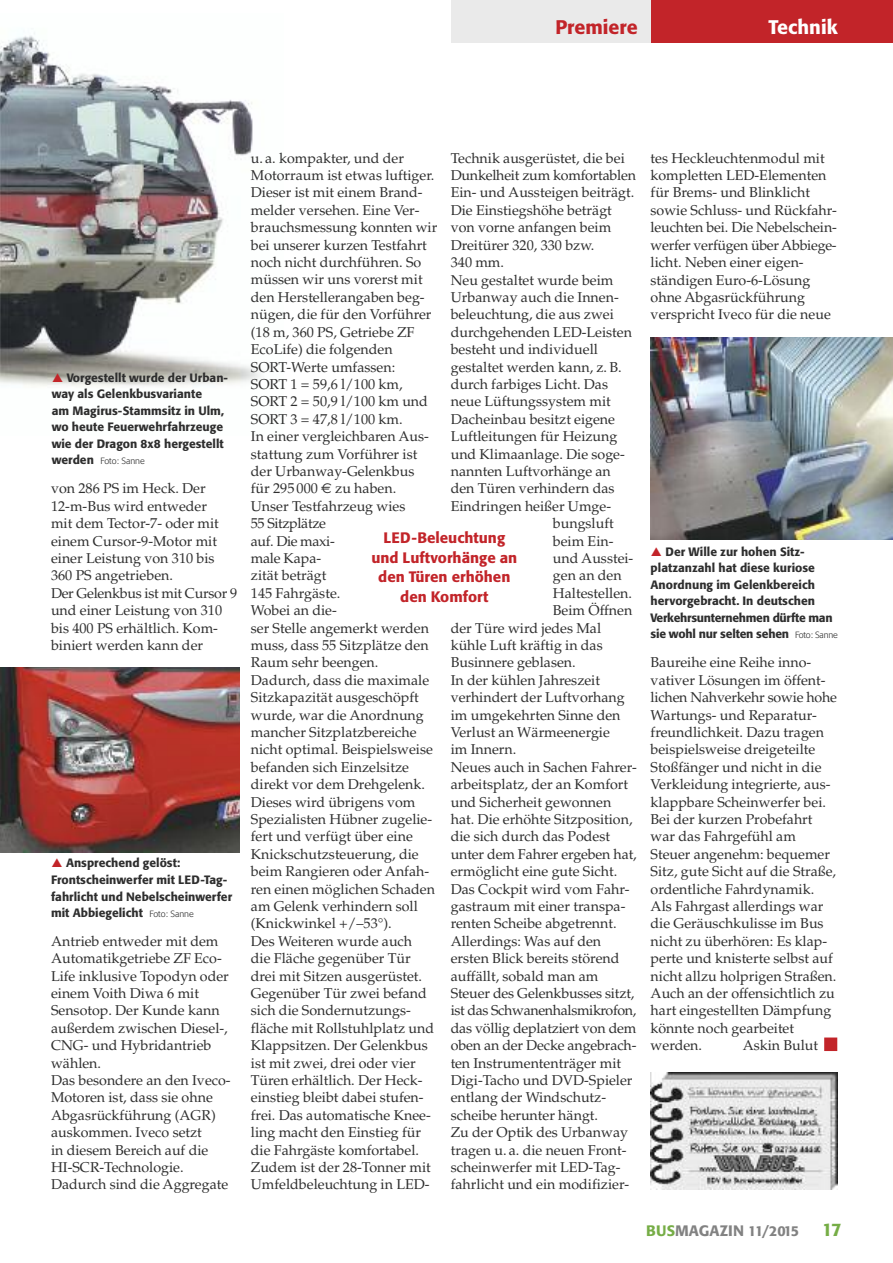
<style>
.page{position:relative;width:893px;height:1263px;background:#fff}
.page>*{position:absolute;margin:0;border:0;box-sizing:border-box;transform-origin:0 0}
.t1{font:500 19.5px "Formata BQ";color:#c22429}
.t2{font:500 19.5px "Formata BQ";color:#fff}
.t3{font:500 18px "Formata BQ";color:#76ad46}
.t4{font:500 15px/19.5px "Formata BQ";color:#c22429;text-align:center}
.t5{font:500 15px "Formata BQ";color:#828282}
.t6{font:14.25px/17.4px "Palatino";color:#2e2e2e}
.t7{font:14.25px "Palatino";letter-spacing:-.025em;color:#2e2e2e}
.t8{font:500 12px/16.5px "Formata BQ";color:#2e2e2e}
.t9{font:300 9px "Formata BQ";color:#2e2e2e}
.s1{font-weight:500;font-size:12px}
.s2{font-weight:300;font-size:9px}
.s3{font-family:"Euro Sans"}
.s4{color:#76ad46}
.s5{font-size:14.25px}
</style>
<div class="page">
<img style="left:0;top:32px;width:261px;height:355px">
<div style="left:651px;top:0;width:242px;height:43px;background:#c22429"></div>
<div style="left:451px;top:0;width:200px;height:43px;background:#eaeaea"></div>
<img style="left:651px;top:337px;width:242px;height:203px">
<img style="left:0;top:667px;width:240px;height:185px">
<div style="left:824px;top:1037px;width:13px;height:14px;background:#c22429"></div>
<img style="left:651px;top:1072px;width:187px;height:117px">
<svg style="left:53px;top:373px;width:10px;height:8px"></svg>
<h1 class="t1" style="left:555px;top:16px;width:84px">Premiere</h1>
<h1 class="t2" style="left:769px;top:16px;width:71px">Technik</h1>
<p class="t8" style="left:52px;top:369px;width:178px;text-indent:15px">Vorgestellt wurde der Urban&shy;way als Gelenkbusvariante<br>am Magirus-Stammsitz in Ulm, wo heute Feuerwehrfahrzeuge wie der Dragon 8x8 hergestellt</p>
<p class="t9" style="left:52px;top:456px;width:95px"><span class="s1">werden</span> Foto: Sanne</p>
<p class="t6" style="left:51px;top:481px;width:188px">von 286 PS im Heck. Der<br>12-m-Bus wird entweder<br>mit dem Tector-7- oder mit einem Cursor-9-Motor mit einer Leistung von 310 bis<br>360 PS angetrieben.<br>Der Gelenkbus ist mit Cursor 9 und einer Leistung von 310 bis 400 PS erhältlich. Kom&shy;biniert werden kann der</p>
<p class="t8" style="left:51px;top:855px;width:183px;text-indent:15px">Ansprechend gelöst:<br>Frontscheinwerfer mit LED-Tag&shy;fahrlicht und Nebelscheinwerfer mit Abbiegelicht <span class="s2">Foto: Sanne</span></p>
<p class="t6" style="left:51px;top:934px;width:181px">Antrieb entweder mit dem<br>Automatikgetriebe ZF Eco-<br>Life inklusive Topodyn oder einem Voith Diwa 6 mit<br>Sensotop. Der Kunde kann außerdem zwischen Diesel-,<br>CNG- und Hybridantrieb wählen.<br>Das besondere an den Iveco-<br>Motoren ist, dass sie ohne<br>Abgasrückführung (AGR) auskommen. Iveco setzt<br>in diesem Bereich auf die<br>HI-SCR-Technologie.<br>Dadurch sind die Aggregate</p>
<p class="t6" style="left:251px;top:151px;width:188px">u. a. kompakter, und der<br>Motorraum ist etwas luftiger.<br>Dieser ist mit einem Brand&shy;melder versehen. Eine Ver&shy;brauchsmessung konnten wir bei unserer kurzen Testfahrt noch nicht durchführen. So müssen wir uns vorerst mit den Herstellerangaben beg&shy;nügen, die für den Vorführer (18 m, 360 PS, Getriebe ZF<br>EcoLife) die folgenden<br>SORT-Werte umfassen:<br>SORT 1 = 59,6 l/100 km,<br>SORT 2 = 50,9 l/100 km und<br>SORT 3 = 47,8 l/100 km.<br>In einer vergleichbaren Aus&shy;stattung zum Vorführer ist der Urbanway-Gelenkbus<br>für 295 000 <span class="s3">€</span> zu haben.<br>Unser Testfahrzeug wies<br>55 Sitzplätze<br>auf. Die maxi-<br>male Kapa-<br>zität beträgt<br>145 Fahrgäste.<br>Wobei an die-<br>ser Stelle angemerkt werden muss, dass 55 Sitzplätze den<br>Raum sehr beengen.<br>Dadurch, dass die maximale<br>Sitzkapazität ausgeschöpft wurde, war die Anordnung mancher Sitzplatzbereiche nicht optimal. Beispielsweise befanden sich Einzelsitze direkt vor dem Drehgelenk.<br>Dieses wird übrigens vom<br>Spezialisten Hübner zugelie&shy;fert und verfügt über eine<br>Knickschutzsteuerung, die beim Rangieren oder Anfah&shy;ren einen möglichen Schaden am Gelenk verhindern soll (Knickwinkel +/–53°).<br>Des Weiteren wurde auch<br>die Fläche gegenüber Tür drei mit Sitzen ausgerüstet.<br>Gegenüber Tür zwei befand sich die Sondernutzungs&shy;fläche mit Rollstuhlplatz und<br>Klappsitzen. Der Gelenkbus ist mit zwei, drei oder vier<br>Türen erhältlich. Der Heck&shy;einstieg bleibt dabei stufen&shy;frei. Das automatische Knee&shy;ling macht den Einstieg für die Fahrgäste komfortabel.<br>Zudem ist der 28-Tonner mit<br>Umfeldbeleuchtung in LED-</p>
<p class="t6" style="left:451px;top:151px;width:176px">Technik ausgerüstet, die bei</p>
<p class="t6" style="left:451px;top:168px;width:187px">Dunkelheit zum komfortablen</p>
<p class="t6" style="left:451px;top:186px;width:185px">Ein- und Aussteigen beiträgt.</p>
<p class="t6" style="left:451px;top:203px;width:163px">Die Einstiegshöhe beträgt</p>
<p class="t6" style="left:451px;top:220px;width:162px">von vorne anfangen beim</p>
<p class="t6" style="left:451px;top:238px;width:145px">Dreitürer 320, 330 bzw.</p>
<p class="t6" style="left:451px;top:255px;width:55px">340 mm.</p>
<p class="t6" style="left:451px;top:273px;width:164px">Neu gestaltet wurde beim</p>
<p class="t6" style="left:451px;top:290px;width:170px">Urbanway auch die Innen-</p>
<p class="t6" style="left:451px;top:307px;width:165px">beleuchtung, die aus zwei</p>
<p class="t6" style="left:451px;top:325px;width:183px">durchgehenden LED-Leisten</p>
<p class="t6" style="left:451px;top:342px;width:149px">besteht und individuell</p>
<p class="t6" style="left:451px;top:360px;width:172px">gestaltet werden kann, z.B.</p>
<p class="t6" style="left:451px;top:377px;width:159px">durch farbiges Licht. Das</p>
<p class="t6" style="left:451px;top:394px;width:162px">neue Lüftungssystem mit</p>
<p class="t6" style="left:451px;top:412px;width:166px">Dacheinbau besitzt eigene</p>
<p class="t6" style="left:451px;top:429px;width:168px">Luftleitungen für Heizung</p>
<p class="t6" style="left:451px;top:447px;width:176px">und Klimaanlage. Die soge-</p>
<p class="t6" style="left:451px;top:464px;width:162px">nannten Luftvorhänge an</p>
<p class="t6" style="left:451px;top:481px;width:165px">den Türen verhindern das</p>
<p class="t6" style="left:451px;top:499px;width:162px">Eindringen heißer Umge-</p>
<p class="t6" style="left:553px;top:516px;width:62px">bungsluft</p>
<p class="t6" style="left:553px;top:534px;width:62px">beim Ein-</p>
<p class="t6" style="left:553px;top:551px;width:82px">und Ausstei-</p>
<p class="t6" style="left:553px;top:568px;width:70px">gen an den</p>
<p class="t6" style="left:553px;top:586px;width:81px">Haltestellen.</p>
<p class="t6" style="left:553px;top:603px;width:81px">Beim Öffnen</p>
<p class="t6" style="left:451px;top:621px;width:152px">der Türe wird jedes Mal</p>
<p class="t6" style="left:451px;top:638px;width:154px">kühle Luft kräftig in das</p>
<p class="t6" style="left:451px;top:655px;width:127px">Businnere geblasen.</p>
<p class="t6" style="left:451px;top:673px;width:151px">In der kühlen Jahreszeit</p>
<p class="t6" style="left:451px;top:690px;width:176px">verhindert der Luftvorhang</p>
<p class="t6" style="left:451px;top:708px;width:171px">im umgekehrten Sinne den</p>
<p class="t6" style="left:451px;top:725px;width:161px">Verlust an Wärmeenergie</p>
<p class="t6" style="left:451px;top:742px;width:67px">im Innern.</p>
<p class="t6" style="left:451px;top:760px;width:188px">Neues auch in Sachen Fahrer-</p>
<p class="t6" style="left:451px;top:777px;width:179px">arbeitsplatz, der an Komfort</p>
<p class="t6" style="left:451px;top:795px;width:162px">und Sicherheit gewonnen</p>
<p class="t6" style="left:451px;top:812px;width:183px">hat. Die erhöhte Sitzposition,</p>
<p class="t6" style="left:451px;top:829px;width:161px">die sich durch das Podest</p>
<p class="t6" style="left:451px;top:847px;width:187px">unter dem Fahrer ergeben hat,</p>
<p class="t6" style="left:451px;top:864px;width:168px">ermöglicht eine gute Sicht.</p>
<p class="t6" style="left:451px;top:882px;width:180px">Das Cockpit wird vom Fahr-</p>
<p class="t6" style="left:451px;top:899px;width:176px">gastraum mit einer transpa-</p>
<p class="t6" style="left:451px;top:916px;width:167px">renten Scheibe abgetrennt.</p>
<p class="t6" style="left:451px;top:934px;width:152px">Allerdings: Was auf den</p>
<p class="t6" style="left:451px;top:951px;width:170px">ersten Blick bereits störend</p>
<p class="t6" style="left:451px;top:969px;width:149px">auffällt, sobald man am</p>
<p class="t6" style="left:451px;top:986px;width:185px">Steuer des Gelenkbusses sitzt,</p>
<p class="t7" style="left:451px;top:1005px;width:187px">ist das Schwanenhalsmikrofon,</p>
<p class="t6" style="left:451px;top:1021px;width:187px">das völlig deplatziert von dem</p>
<p class="t6" style="left:451px;top:1038px;width:187px">oben an der Decke angebrach-</p>
<p class="t6" style="left:451px;top:1056px;width:172px">ten Instrumententräger mit</p>
<p class="t6" style="left:451px;top:1073px;width:183px">Digi-Tacho und DVD-Spieler</p>
<p class="t6" style="left:451px;top:1090px;width:157px">entlang der Windschutz-</p>
<p class="t6" style="left:451px;top:1108px;width:149px">scheibe herunter hängt.</p>
<p class="t6" style="left:451px;top:1125px;width:179px">Zu der Optik des Urbanway</p>
<p class="t6" style="left:451px;top:1143px;width:177px">tragen u. a. die neuen Front-</p>
<p class="t6" style="left:451px;top:1160px;width:171px">scheinwerfer mit LED-Tag-</p>
<p class="t6" style="left:451px;top:1177px;width:180px">fahrlicht und ein modifizier-</p>
<p class="t4" style="left:371px;top:529px;width:147px">LED-Beleuchtung und Luftvorhänge an den Türen erhöhen den Komfort</p>
<p class="t6" style="left:651px;top:151px;width:188px">tes Heckleuchtenmodul mit kompletten LED-Elementen für Brems- und Blinklicht sowie Schluss- und Rückfahr&shy;leuchten bei. Die Nebelschein&shy;werfer verfügen über Abbiege&shy;licht. Neben einer eigen&shy;ständigen Euro-6-Lösung ohne Abgasrückführung verspricht Iveco für die neue</p>
<p class="t8" style="left:651px;top:544px;width:189px;text-indent:15px">Der Wille zur hohen Sitz&shy;platzanzahl hat diese kuriose<br>Anordnung im Gelenkbereich hervorgebracht. In deutschen<br>Verkehrsunternehmen dürfte man sie wohl nur selten sehen <span class="s2">Foto: Sanne</span></p>
<p class="t6" style="left:651px;top:655px;width:188px">Baureihe eine Reihe inno&shy;vativer Lösungen im öffent&shy;lichen Nahverkehr sowie hohe<br>Wartungs- und Reparatur&shy;freundlichkeit. Dazu tragen beispielsweise dreigeteilte<br>Stoßfänger und nicht in die<br>Verkleidung integrierte, aus&shy;klappbare Scheinwerfer bei.<br>Bei der kurzen Probefahrt war das Fahrgefühl am<br>Steuer angenehm: bequemer<br>Sitz, gute Sicht auf die Straße, ordentliche Fahrdynamik.<br>Als Fahrgast allerdings war die Geräuschkulisse im Bus nicht zu überhören: Es klap&shy;perte und knisterte selbst auf nicht allzu holprigen Straßen.<br>Auch an der offensichtlich zu hart eingestellten Dämpfung könnte noch gearbeitet werden.</p>
<p class="t6" style="left:743px;top:1038px;width:77px">Askin Bulut</p>
<p class="t5" style="left:646px;top:1222px;width:154px"><span class="s4">BUS</span>MAGAZIN <span class="s5">11/2015</span></p>
<p class="t3" style="left:822px;top:1219px;width:21px">17</p>
</div>
